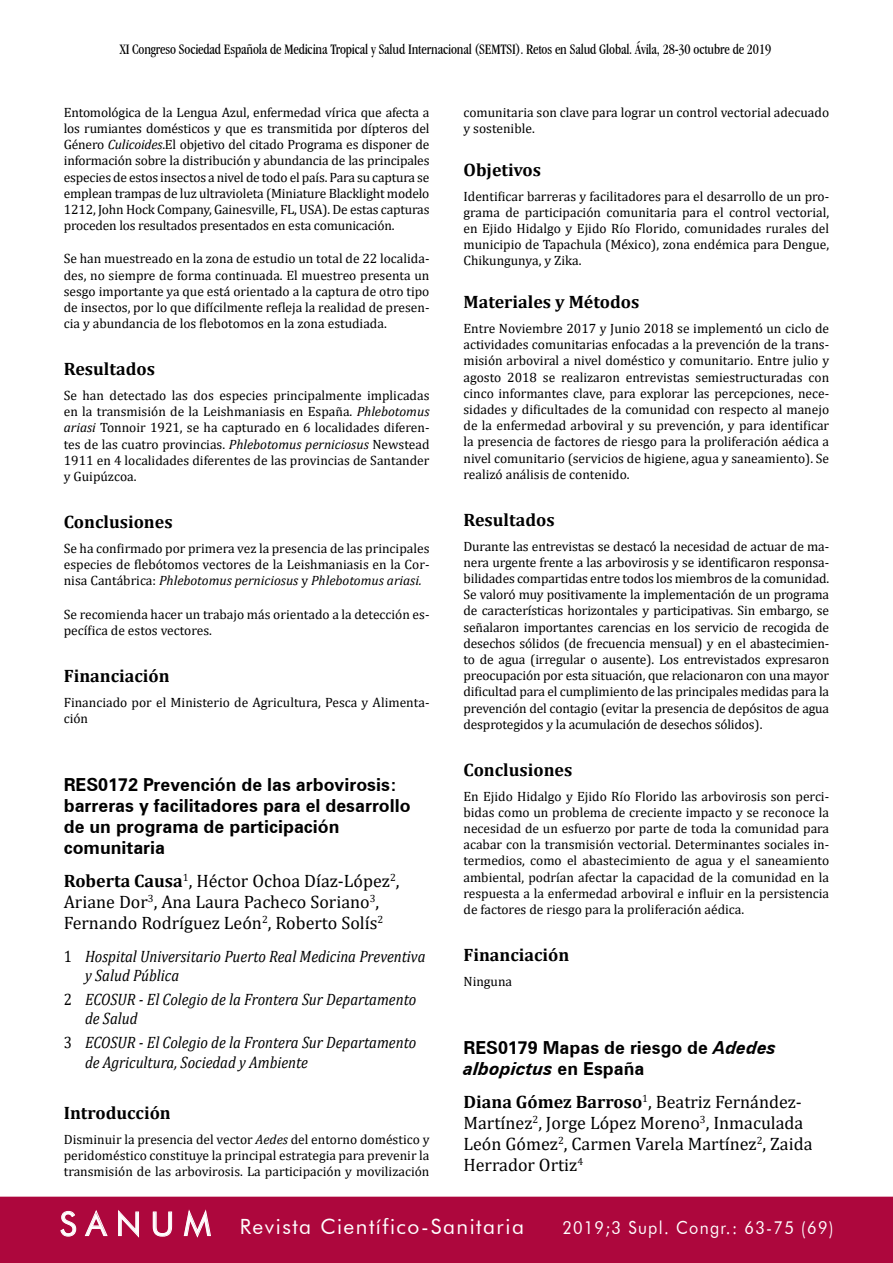
<style>
.page{position:relative;width:893px;height:1263px;background:#fff}
.page>*{position:absolute;margin:0;border:0;box-sizing:border-box;transform-origin:0 0}
.t1{font:21px "Futura BT";letter-spacing:.07em;color:#fff}
.t2{font:18px/21px "Cambria";color:#000}
.t3{font:700 18px/21px "Zurich BT";color:#000}
.t4{font:700 18px "Cambria";color:#000}
.t5{font:18px "Futura BT";letter-spacing:.08em;color:#fff;scale:.9 1}
.t6{font:italic 16.5px/19.5px "Cambria";color:#000;scale:.9 1}
.t7{font:condensed 15px "Garamond IT Cby BT";letter-spacing:-.01em;color:#000;scale:.95 1}
.t8{font:13.5px/16.2px "Cambria";color:#000;text-align:justify}
.s1{font-style:italic}
.s2{font-weight:700}
.s3{font-style:normal}
.s4{font-size:33px}
</style>
<div class="page">
<div style="left:0;top:1197px;width:893px;height:66px;background:#ad073d"></div>
<p class="t7" style="left:120px;top:41px;width:687px">XI Congreso Sociedad Española de Medicina Tropical y Salud Internacional (SEMTSI). Retos en Salud Global. Ávila, 28-30 octubre de 2019</p>
<p class="t8" style="left:64px;top:104px;width:367px">Entomológica de la Lengua Azul, enfermedad vírica que afecta a los rumiantes domésticos y que es transmitida por dípteros del Género <span class="s1">Culicoides</span>.El objetivo del citado Programa es disponer de información sobre la distribución y abundancia de las principales especies de estos insectos a nivel de todo el país. Para su captura se emplean trampas de luz ultravioleta (Miniature Blacklight modelo 1212, John Hock Company, Gainesville, FL, USA). De estas capturas proceden los resultados presentados en esta comunicación.</p>
<p class="t8" style="left:64px;top:251px;width:367px">Se han muestreado en la zona de estudio un total de 22 localida&shy;des, no siempre de forma continuada. El muestreo presenta un sesgo importante ya que está orientado a la captura de otro tipo de insectos, por lo que difícilmente refleja la realidad de presen&shy;cia y abundancia de los flebotomos en la zona estudiada.</p>
<h2 class="t4" style="left:64px;top:356px;width:93px">Resultados</h2>
<p class="t8" style="left:64px;top:387px;width:367px">Se han detectado las dos especies principalmente implicadas en la transmisión de la Leishmaniasis en España. <span class="s1">Phlebotomus ariasi</span> Tonnoir 1921, se ha capturado en 6 localidades diferen&shy;tes de las cuatro provincias. <span class="s1">Phlebotomus perniciosus</span> Newstead 1911 en 4 localidades diferentes de las provincias de Santander y Guipúzcoa.</p>
<h2 class="t4" style="left:64px;top:509px;width:110px">Conclusiones</h2>
<p class="t8" style="left:64px;top:540px;width:367px">Se ha confirmado por primera vez la presencia de las principales especies de flebótomos vectores de la Leishmaniasis en la Cor&shy;nisa Cantábrica: <span class="s1">Phlebotomus perniciosus</span> y <span class="s1">Phlebotomus ariasi.</span></p>
<p class="t8" style="left:64px;top:606px;width:367px">Se recomienda hacer un trabajo más orientado a la detección es&shy;pecífica de estos vectores.</p>
<h2 class="t4" style="left:64px;top:663px;width:107px">Financiación</h2>
<p class="t8" style="left:64px;top:694px;width:367px">Financiado por el Ministerio de Agricultura, Pesca y Alimenta&shy;ción</p>
<h2 class="t3" style="left:64px;top:773px;width:348px">RES0172 Prevención de las arbovirosis: barreras y facilitadores para el desarrollo de un programa de participación comunitaria</h2>
<h2 class="t2" style="left:64px;top:870px;width:337px"><span class="s2">Roberta Causa</span><sup>1</sup>, Héctor Ochoa Díaz-López<sup>2</sup>,<br>Ariane Dor<sup>3</sup>, Ana Laura Pacheco Soriano<sup>3</sup>,<br>Fernando Rodríguez León<sup>2</sup>, Roberto Solís<sup>2</sup></h2>
<p class="t6" style="left:85px;top:945px;width:380px;text-indent:-21px"><span class="s3">1</span> Hospital Universitario Puerto Real Medicina Preventiva y Salud Pública</p>
<p class="t6" style="left:85px;top:989px;width:369px;text-indent:-21px"><span class="s3">2</span> ECOSUR - El Colegio de la Frontera Sur Departamento de Salud</p>
<p class="t6" style="left:85px;top:1032px;width:369px;text-indent:-21px"><span class="s3">3</span> ECOSUR - El Colegio de la Frontera Sur Departamento de Agricultura, Sociedad y Ambiente</p>
<h2 class="t4" style="left:64px;top:1100px;width:109px">Introducción</h2>
<p class="t8" style="left:64px;top:1131px;width:367px">Disminuir la presencia del vector <span class="s1">Aedes</span> del entorno doméstico y peridoméstico constituye la principal estrategia para prevenir la transmisión de las arbovirosis. La participación y movilización</p>
<p class="t8" style="left:463px;top:104px;width:367px">comunitaria son clave para lograr un control vectorial adecuado y sostenible.</p>
<h2 class="t4" style="left:463px;top:157px;width:79px">Objetivos</h2>
<p class="t8" style="left:463px;top:188px;width:367px">Identificar barreras y facilitadores para el desarrollo de un pro&shy;grama de participación comunitaria para el control vectorial, en Ejido Hidalgo y Ejido Río Florido, comunidades rurales del municipio de Tapachula (México), zona endémica para Dengue, Chikungunya, y Zika.</p>
<h2 class="t4" style="left:463px;top:289px;width:177px">Materiales y Métodos</h2>
<p class="t8" style="left:463px;top:320px;width:367px">Entre Noviembre 2017 y Junio 2018 se implementó un ciclo de actividades comunitarias enfocadas a la prevención de la trans&shy;misión arboviral a nivel doméstico y comunitario. Entre julio y agosto 2018 se realizaron entrevistas semiestructuradas con cinco informantes clave, para explorar las percepciones, nece&shy;sidades y dificultades de la comunidad con respecto al manejo de la enfermedad arboviral y su prevención, y para identificar la presencia de factores de riesgo para la proliferación aédica a nivel comunitario (servicios de higiene, agua y saneamiento). Se realizó análisis de contenido.</p>
<h2 class="t4" style="left:463px;top:507px;width:93px">Resultados</h2>
<p class="t8" style="left:463px;top:538px;width:367px">Durante las entrevistas se destacó la necesidad de actuar de ma&shy;nera urgente frente a las arbovirosis y se identificaron responsa&shy;bilidades compartidas entre todos los miembros de la comunidad.<br>Se valoró muy positivamente la implementación de un programa de características horizontales y participativas. Sin embargo, se señalaron importantes carencias en los servicio de recogida de desechos sólidos (de frecuencia mensual) y en el abastecimien&shy;to de agua (irregular o ausente). Los entrevistados expresaron preocupación por esta situación, que relacionaron con una mayor dificultad para el cumplimiento de las principales medidas para la prevención del contagio (evitar la presencia de depósitos de agua desprotegidos y la acumulación de desechos sólidos).</p>
<h2 class="t4" style="left:463px;top:757px;width:110px">Conclusiones</h2>
<p class="t8" style="left:463px;top:788px;width:367px">En Ejido Hidalgo y Ejido Río Florido las arbovirosis son perci&shy;bidas como un problema de creciente impacto y se reconoce la necesidad de un esfuerzo por parte de toda la comunidad para acabar con la transmisión vectorial. Determinantes sociales in&shy;termedios, como el abastecimiento de agua y el saneamiento ambiental, podrían afectar la capacidad de la comunidad en la respuesta a la enfermedad arboviral e influir en la persistencia de factores de riesgo para la proliferación aédica.</p>
<h2 class="t4" style="left:463px;top:942px;width:107px">Financiación</h2>
<p class="t8" style="left:463px;top:973px;width:50px">Ninguna</p>
<h2 class="t3" style="left:463px;top:1037px;width:314px">RES0179 Mapas de riesgo de <span class="s1">Adedes albopictus</span> en España</h2>
<h2 class="t2" style="left:463px;top:1092px;width:351px"><span class="s2">Diana Gómez Barroso</span><sup>1</sup>, Beatriz Fernández-Martínez<sup>2</sup>, Jorge López Moreno<sup>3</sup>, Inmaculada León Gómez<sup>2</sup>, Carmen Varela Martínez<sup>2</sup>, Zaida Herrador Ortiz<sup>4</sup></h2>
<h1 class="t1" style="left:60px;top:1214px;width:466px"><span class="s4">S A N U M</span> Revista Científico-Sanitaria</h1>
<h2 class="t5" style="left:562px;top:1217px;width:303px">2019;3 Supl. Congr.: 63-75 (69)</h2>
</div>
